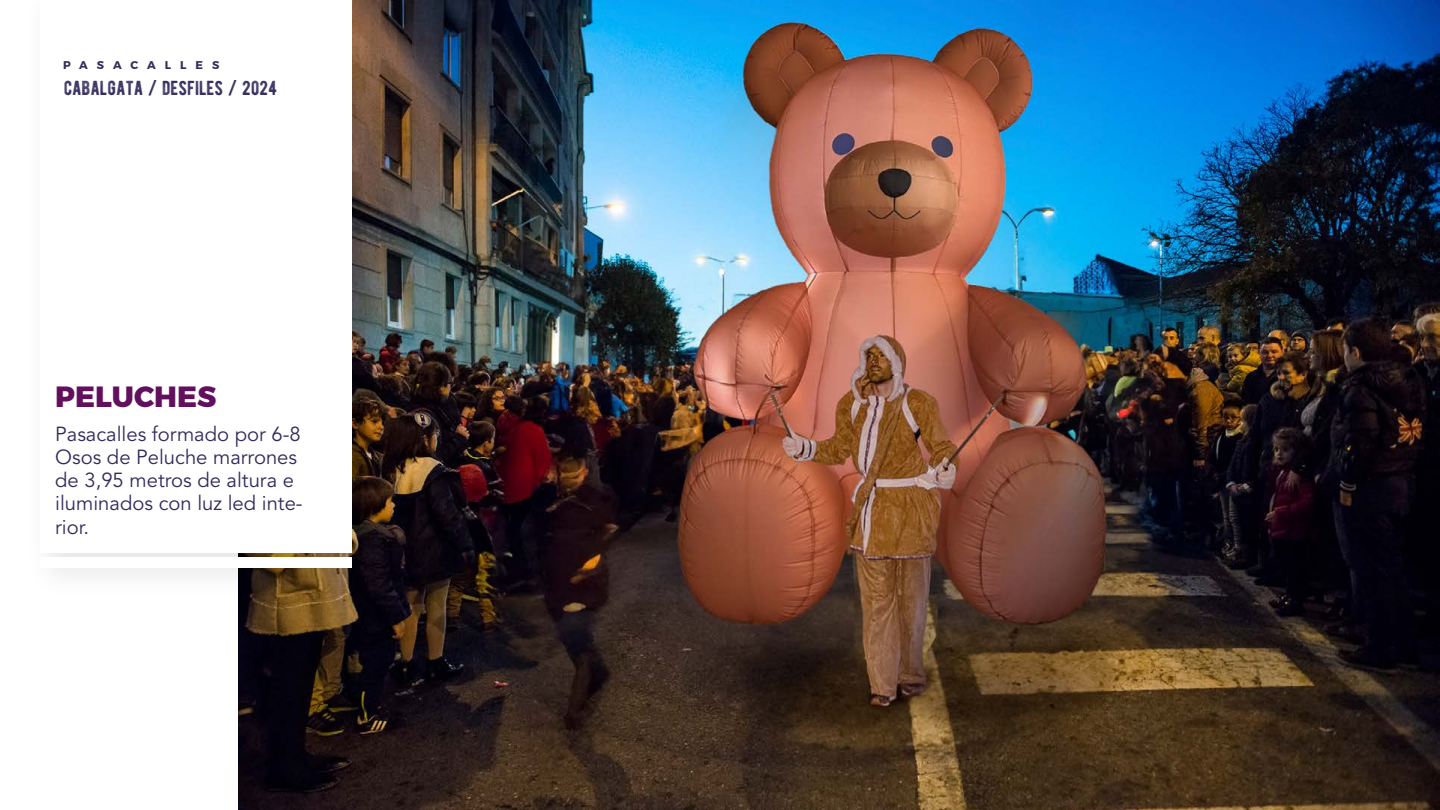
<style>
.page{position:relative;width:1440px;height:810px;background:#fff}
.page>*{position:absolute;margin:0;border:0;box-sizing:border-box;transform-origin:0 0}
.t1{font:800 29.25px "Montserrat";color:#62105e}
.t2{font:20.25px/23.2px "Avenir LT Std";color:#332b5c}
.t3{font:20.25px "BERNIERDISTRESSED";color:#332b5c}
.t4{font:700 11.25px "Montserrat";letter-spacing:.795em;color:#332b5c}
</style>
<div class="page">
<img style="left:239px;top:0;width:1201px;height:810px">
<div style="left:23px;top:0;width:362px;height:601px;background:#000;opacity:.1"></div>
<div style="left:41px;top:0;width:311px;height:553px;background:#fff"></div>
<div style="left:41px;top:557px;width:311px;height:10px;background:#fff"></div>
<p class="t4" style="left:63px;top:58px;width:158px">PASACALLES</p>
<p class="t3" style="left:64px;top:78px;width:215px">CABALGATA / DESFILES / 2024</p>
<h1 class="t1" style="left:55px;top:378px;width:163px">PELUCHES</h1>
<p class="t2" style="left:55px;top:423px;width:249px">Pasacalles formado por 6-8<br>Osos de Peluche marrones de 3,95 metros de altura e iluminados con luz led inte&shy;rior.</p>
</div>
